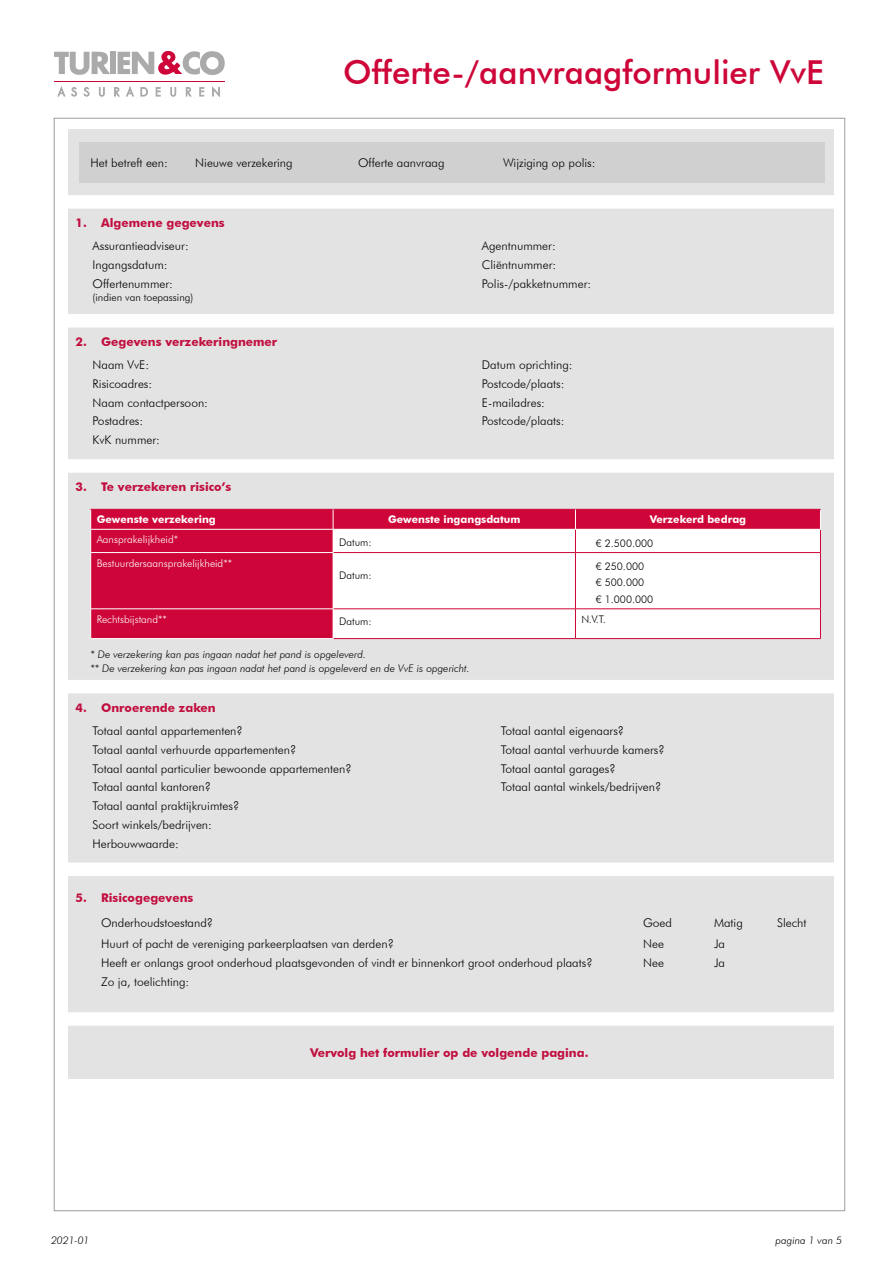
<style>
.page{position:relative;width:893px;height:1263px;background:#fff}
.page>*{position:absolute;margin:0;border:0;box-sizing:border-box;transform-origin:0 0}
.t1{font:500 33px "Futura BT";color:#ce0538}
.t2{font:300 12px/18.8px "Futura BT";color:#000}
.t3{font:700 12px "Futura BT";color:#c10e3e}
.t4{font:italic 300 10.5px/14.4px "Futura BT";color:#000}
.t5{font:300 10.5px/16.5px "Futura BT";color:#000}
.t6{font:300 10.5px "Futura BT";color:#fff}
.t7{font:700 10.5px "Futura BT";color:#fff}
</style>
<div class="page">
<div style="left:68px;top:130px;width:765px;height:949px;background:#e3e3e3"></div>
<div style="left:79px;top:143px;width:746px;height:40px;background:#d0d0d0"></div>
<div style="left:110px;top:52px;width:5px;height:22px;background:#aaa"></div>
<svg style="left:118px;top:51px;width:107px;height:24px"></svg>
<svg style="left:54px;top:51px;width:56px;height:24px"></svg>
<svg style="left:58px;top:87px;width:7px;height:9px"></svg>
<svg style="left:71px;top:87px;width:6px;height:9px"></svg>
<svg style="left:84px;top:87px;width:5px;height:9px"></svg>
<svg style="left:99px;top:87px;width:6px;height:10px"></svg>
<svg style="left:114px;top:87px;width:6px;height:9px"></svg>
<svg style="left:126px;top:87px;width:8px;height:9px"></svg>
<svg style="left:141px;top:87px;width:7px;height:9px"></svg>
<svg style="left:156px;top:87px;width:4px;height:9px"></svg>
<svg style="left:170px;top:87px;width:6px;height:10px"></svg>
<svg style="left:186px;top:87px;width:5px;height:9px"></svg>
<svg style="left:199px;top:87px;width:5px;height:9px"></svg>
<svg style="left:212px;top:87px;width:8px;height:10px"></svg>
<hr style="left:54px;top:81px;width:171px;height:1px;background:#ce0538">
<div style="left:63px;top:195px;width:777px;height:14px;background:#fff"></div>
<div style="left:63px;top:314px;width:777px;height:14px;background:#fff"></div>
<div style="left:63px;top:459px;width:777px;height:14px;background:#fff"></div>
<div style="left:63px;top:680px;width:777px;height:13px;background:#fff"></div>
<div style="left:63px;top:862px;width:777px;height:14px;background:#fff"></div>
<div style="left:63px;top:1012px;width:777px;height:14px;background:#fff"></div>
<div style="left:91px;top:510px;width:729px;height:128px;background:#ce0538"></div>
<div style="left:334px;top:530px;width:486px;height:108px;background:#fff"></div>
<hr style="left:820px;top:553px;width:1px;height:56px;background:#ce0538">
<svg style="left:820px;top:609px;width:1px;height:29px"></svg>
<hr style="left:333px;top:552px;width:242px;height:1px;background:#ce0538">
<hr style="left:333px;top:608px;width:242px;height:1px;background:#ce0538">
<hr style="left:333px;top:638px;width:242px;height:1px;background:#ce0538">
<hr style="left:575px;top:552px;width:246px;height:1px;background:#ce0538">
<hr style="left:575px;top:608px;width:246px;height:1px;background:#ce0538">
<hr style="left:333px;top:509px;width:242px;height:1px;background:#ce0538">
<svg style="left:820px;top:510px;width:1px;height:42px"></svg>
<hr style="left:333px;top:529px;width:242px;height:1px;background:#fff">
<svg style="left:90px;top:509px;width:1px;height:43px"></svg>
<hr style="left:90px;top:553px;width:1px;height:56px;background:#fff">
<svg style="left:90px;top:609px;width:1px;height:29px"></svg>
<hr style="left:91px;top:509px;width:242px;height:1px;background:#ce0538">
<svg style="left:333px;top:509px;width:1px;height:43px"></svg>
<hr style="left:333px;top:553px;width:1px;height:56px;background:#fff">
<svg style="left:333px;top:609px;width:1px;height:29px"></svg>
<hr style="left:91px;top:529px;width:242px;height:1px;background:#fff">
<hr style="left:91px;top:552px;width:242px;height:1px;background:#fff">
<hr style="left:91px;top:608px;width:242px;height:1px;background:#fff">
<hr style="left:91px;top:638px;width:242px;height:1px;background:#fff">
<hr style="left:575px;top:553px;width:1px;height:56px;background:#ce0538">
<svg style="left:575px;top:609px;width:1px;height:29px"></svg>
<hr style="left:575px;top:638px;width:246px;height:1px;background:#ce0538">
<hr style="left:575px;top:509px;width:246px;height:1px;background:#ce0538">
<svg style="left:575px;top:509px;width:1px;height:43px"></svg>
<hr style="left:575px;top:529px;width:246px;height:1px;background:#fff">
<h1 class="t1" style="left:343px;top:52px;width:482px">Offerte-/aanvraagformulier VvE</h1>
<p class="t2" style="left:91px;top:153px;width:79px">Het betreft een:</p>
<p class="t2" style="left:195px;top:153px;width:99px">Nieuwe verzekering</p>
<p class="t2" style="left:358px;top:153px;width:88px">Offerte aanvraag</p>
<p class="t2" style="left:503px;top:153px;width:94px">Wijziging op polis:</p>
<p class="t3" style="left:76px;top:216px;width:151px">1. Algemene gegevens</p>
<p class="t2" style="left:93px;top:237px;width:98px">Assurantieadviseur:</p>
<p class="t2" style="left:482px;top:237px;width:75px">Agentnummer:</p>
<p class="t2" style="left:93px;top:255px;width:76px">Ingangsdatum:</p>
<p class="t2" style="left:482px;top:255px;width:76px">Cliëntnummer:</p>
<p class="t2" style="left:93px;top:274px;width:82px">Offertenummer:</p>
<p class="t2" style="left:482px;top:274px;width:111px">Polis-/pakketnummer:</p>
<p class="t5" style="left:93px;top:288px;width:102px">(indien van toepassing)</p>
<p class="t3" style="left:76px;top:335px;width:203px">2. Gegevens verzekeringnemer</p>
<p class="t2" style="left:93px;top:355px;width:58px">Naam VvE:</p>
<p class="t2" style="left:482px;top:355px;width:92px">Datum oprichting:</p>
<p class="t2" style="left:93px;top:374px;width:61px">Risicoadres:</p>
<p class="t2" style="left:482px;top:374px;width:84px">Postcode/plaats:</p>
<p class="t2" style="left:93px;top:393px;width:117px">Naam contactpersoon:</p>
<p class="t2" style="left:482px;top:393px;width:65px">E-mailadres:</p>
<p class="t2" style="left:93px;top:412px;width:52px">Postadres:</p>
<p class="t2" style="left:482px;top:412px;width:84px">Postcode/plaats:</p>
<p class="t2" style="left:93px;top:430px;width:69px">KvK nummer:</p>
<p class="t3" style="left:76px;top:480px;width:157px">3. Te verzekeren risico’s</p>
<p class="t7" style="left:97px;top:513px;width:121px">Gewenste verzekering</p>
<p class="t7" style="left:388px;top:513px;width:134px">Gewenste ingangsdatum</p>
<p class="t7" style="left:650px;top:513px;width:98px">Verzekerd bedrag</p>
<p class="t6" style="left:97px;top:533px;width:83px">Aansprakelijkheid*</p>
<p class="t5" style="left:339px;top:534px;width:34px">Datum:</p>
<p class="t5" style="left:596px;top:534px;width:59px">€ 2.500.000</p>
<p class="t6" style="left:97px;top:556px;width:137px">Bestuurdersaansprakelijkheid**</p>
<p class="t5" style="left:339px;top:567px;width:34px">Datum:</p>
<p class="t5" style="left:596px;top:558px;width:59px">€ 250.000<br>€ 500.000<br>€ 1.000.000</p>
<p class="t6" style="left:97px;top:613px;width:72px">Rechtsbijstand**</p>
<p class="t5" style="left:339px;top:613px;width:34px">Datum:</p>
<p class="t5" style="left:581px;top:611px;width:26px">N.V.T.</p>
<p class="t4" style="left:91px;top:647px;width:381px">* De verzekering kan pas ingaan nadat het pand is opgeleverd.<br>** De verzekering kan pas ingaan nadat het pand is opgeleverd en de VvE is opgericht.</p>
<p class="t3" style="left:76px;top:700px;width:142px">4. Onroerende zaken</p>
<p class="t2" style="left:93px;top:721px;width:152px">Totaal aantal appartementen?</p>
<p class="t2" style="left:501px;top:721px;width:125px">Totaal aantal eigenaars?</p>
<p class="t2" style="left:93px;top:740px;width:205px">Totaal aantal verhuurde appartementen?</p>
<p class="t2" style="left:501px;top:740px;width:165px">Totaal aantal verhuurde kamers?</p>
<p class="t2" style="left:93px;top:759px;width:260px">Totaal aantal particulier bewoonde appartementen?</p>
<p class="t2" style="left:501px;top:759px;width:116px">Totaal aantal garages?</p>
<p class="t2" style="left:93px;top:777px;width:120px">Totaal aantal kantoren?</p>
<p class="t2" style="left:501px;top:777px;width:162px">Totaal aantal winkels/bedrijven?</p>
<p class="t2" style="left:93px;top:796px;width:148px">Totaal aantal praktijkruimtes?<br>Soort winkels/bedrijven:<br>Herbouwwaarde:</p>
<p class="t3" style="left:76px;top:891px;width:119px">5. Risicogegevens</p>
<p class="t2" style="left:101px;top:914px;width:113px">Onderhoudstoestand?</p>
<p class="t2" style="left:643px;top:914px;width:30px">Goed</p>
<p class="t2" style="left:714px;top:914px;width:30px">Matig</p>
<p class="t2" style="left:777px;top:914px;width:31px">Slecht</p>
<p class="t2" style="left:101px;top:935px;width:294px">Huurt of pacht de vereniging parkeerplaatsen van derden?</p>
<p class="t2" style="left:643px;top:935px;width:22px">Nee</p>
<p class="t2" style="left:714px;top:935px;width:12px">Ja</p>
<p class="t2" style="left:101px;top:953px;width:493px">Heeft er onlangs groot onderhoud plaatsgevonden of vindt er binnenkort groot onderhoud plaats?</p>
<p class="t2" style="left:643px;top:953px;width:22px">Nee</p>
<p class="t2" style="left:714px;top:953px;width:12px">Ja</p>
<p class="t2" style="left:101px;top:972px;width:90px">Zo ja, toelichting:</p>
<p class="t3" style="left:310px;top:1046px;width:280px">Vervolg het formulier op de volgende pagina.</p>
<p class="t4" style="left:51px;top:1233px;width:40px">2021-01</p>
<p class="t4" style="left:775px;top:1233px;width:68px">pagina 1 van 5</p>
</div>
